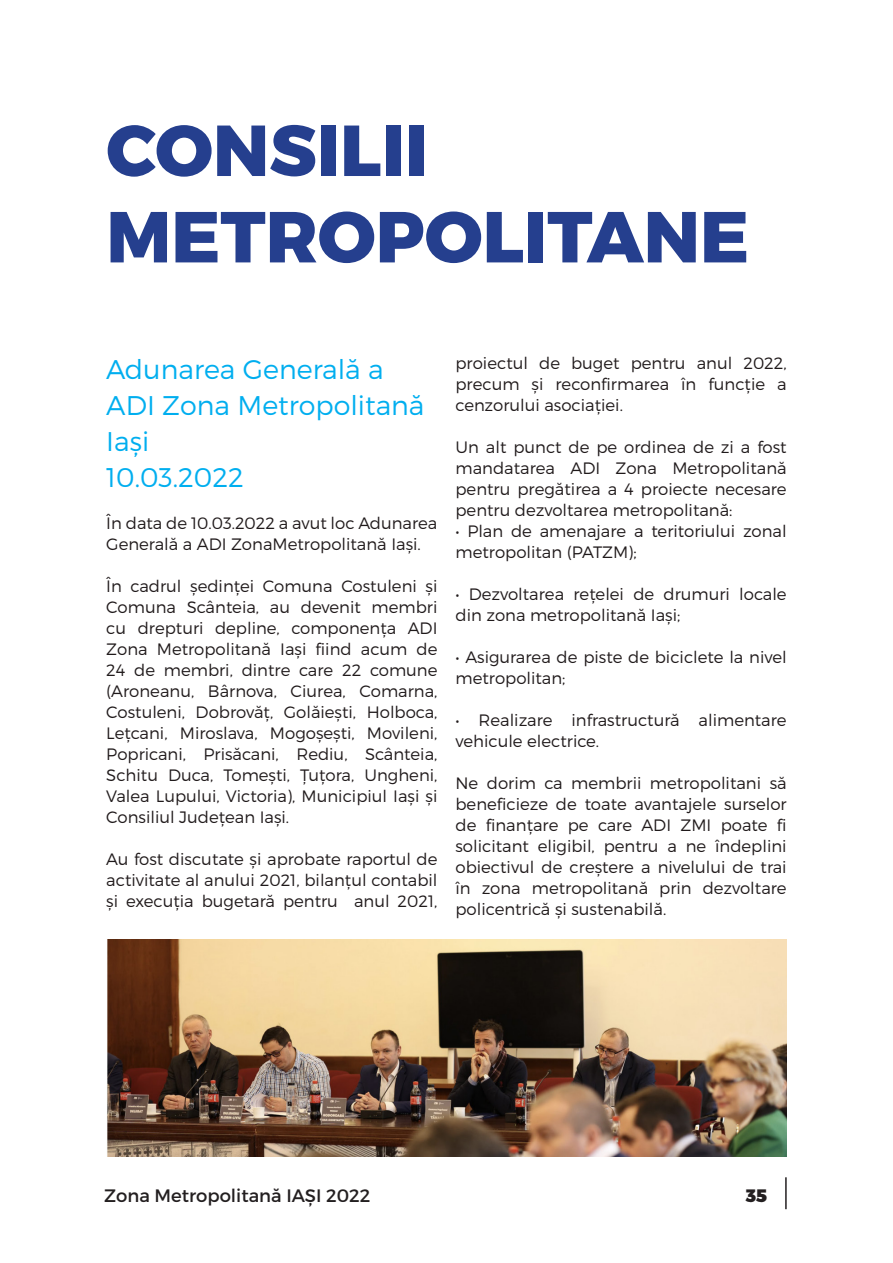
<style>
.page{position:relative;width:893px;height:1263px;background:#fff}
.page>*{position:absolute;margin:0;border:0;box-sizing:border-box;transform-origin:0 0}
.Titlu{font:800 72px "Montserrat";color:#253f8e}
.Titlu_Intalniri{font:300 27px/36px "Montserrat";color:#00aeef}
.t1{font:18px "Montserrat";color:#231f20}
.t2{font:900 18px "Montserrat";color:#231f20}
.Content{font:300 16.5px/21px "Montserrat";color:#201a1b}
</style>
<div class="page">
<hr style="left:785px;top:1177px;width:2px;height:32px;background:#231f20">
<img style="left:107px;top:940px;width:680px;height:217px">
<p class="Titlu" style="left:106px;top:106px;width:323px">CONSILII</p>
<p class="Titlu" style="left:106px;top:192px;width:644px">METROPOLITANE</p>
<p class="Titlu_Intalniri" style="left:106px;top:351px;width:320px">Adunarea Generală a<br>ADI Zona Metropolitană<br>Iași</p>
<p class="Titlu_Intalniri" style="left:106px;top:459px;width:139px">10.03.2022</p>
<p class="Content" style="left:106px;top:512px;width:333px">În data de 10.03.2022 a avut loc Adunarea<br>Generală a ADI ZonaMetropolitană Iași.</p>
<p class="Content" style="left:106px;top:575px;width:333px;text-align:justify">În cadrul ședinței Comuna Costuleni și Comuna Scânteia, au devenit membri cu drepturi depline, componența ADI Zona Metropolitană Iași fiind acum de 24 de membri, dintre care 22 comune (Aroneanu, Bârnova, Ciurea, Comarna, Costuleni, Dobrovăț, Golăiești, Holboca, Lețcani, Miroslava, Mogoșești, Movileni, Popricani, Prisăcani, Rediu, Scânteia, Schitu Duca, Tomești, Țuțora, Ungheni, Valea Lupului, Victoria), Municipiul Iași și Consiliul Județean Iași.</p>
<p class="Content" style="left:106px;top:848px;width:333px;text-align:justify">Au fost discutate și aprobate raportul de activitate al anului 2021, bilanțul contabil și execuția bugetară pentru anul 2021,</p>
<p class="Content" style="left:455px;top:352px;width:333px;text-align:justify">proiectul de buget pentru anul 2022, precum și reconfirmarea în funcție a cenzorului asociației.</p>
<p class="Content" style="left:455px;top:436px;width:333px;text-align:justify">Un alt punct de pe ordinea de zi a fost mandatarea ADI Zona Metropolitană pentru pregătirea a 4 proiecte necesare pentru dezvoltarea metropolitană:</p>
<p class="Content" style="left:455px;top:520px;width:333px">• Plan de amenajare a teritoriului zonal metropolitan (PATZM);</p>
<p class="Content" style="left:455px;top:583px;width:333px">• Dezvoltarea rețelei de drumuri locale din zona metropolitană Iași;</p>
<p class="Content" style="left:455px;top:646px;width:333px">• Asigurarea de piste de biciclete la nivel metropolitan;</p>
<p class="Content" style="left:455px;top:709px;width:333px">• Realizare infrastructură alimentare vehicule electrice.</p>
<p class="Content" style="left:455px;top:772px;width:333px;text-align:justify">Ne dorim ca membrii metropolitani să beneficieze de toate avantajele surselor de finanțare pe care ADI ZMI poate fi solicitant eligibil, pentru a ne îndeplini obiectivul de creștere a nivelului de trai în zona metropolitană prin dezvoltare policentrică și sustenabilă.</p>
<p class="t1" style="left:104px;top:1184px;width:268px">Zona Metropolitană IAȘI 2022</p>
<p class="t2" style="left:746px;top:1184px;width:23px">35</p>
</div>
